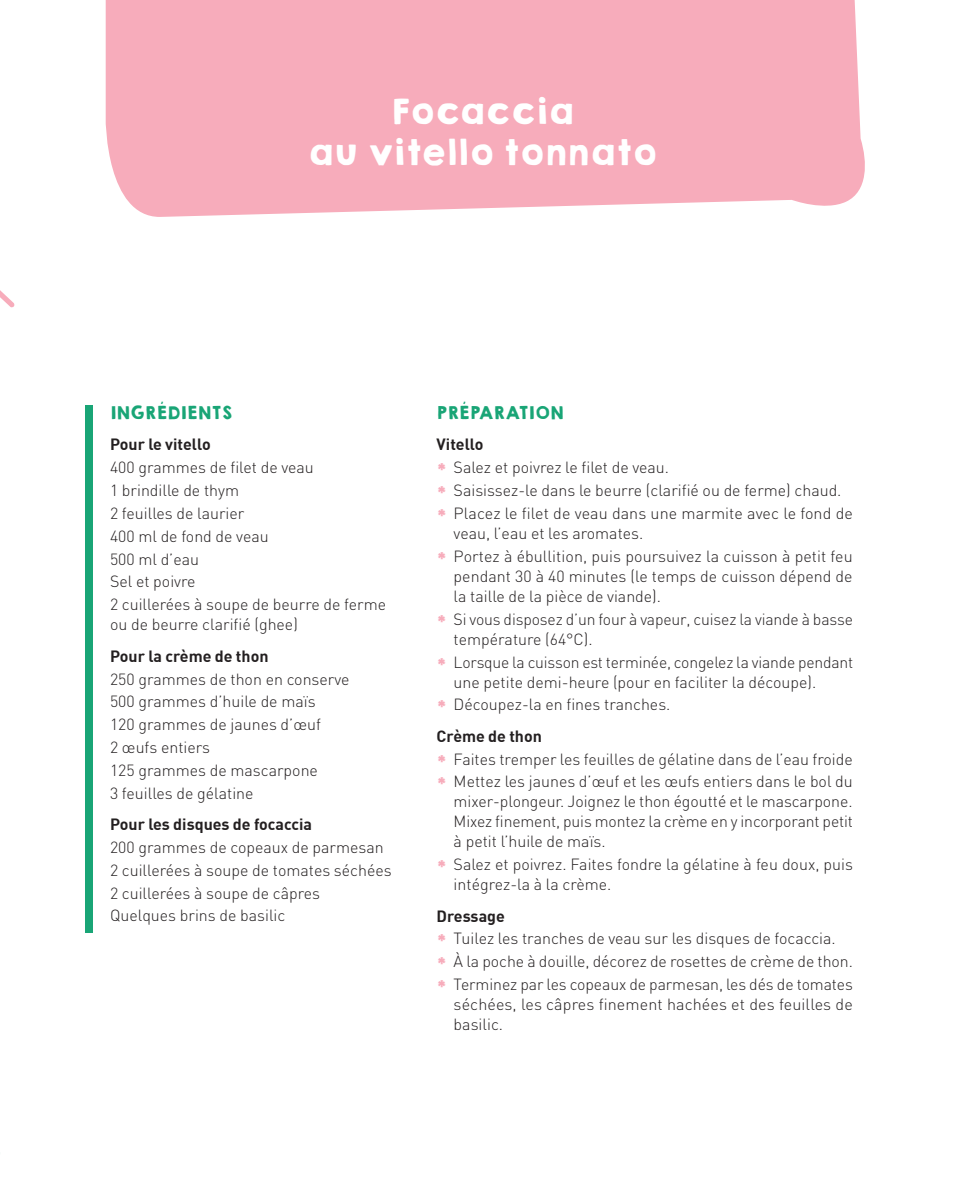
<style>
.page{position:relative;width:964px;height:1191px;background:#fff}
.page>*{position:absolute;margin:0;border:0;box-sizing:border-box;transform-origin:0 0}
.TEXTE{font:32px "KGHAPPY Solid";color:#fff}
.TEXTE-2{font:300 16px/20px "DIN";color:#231f20}
.TEXTE-3{font:700 16px "DIN";color:#231f20}
.TEXTE-4{font:16px "KGHAPPY Solid";letter-spacing:.01em;color:#19a576}
.s1{font-family:"KGHAPPY Solid";font-weight:400;color:#f7acbb}
</style>
<div class="page">
<div style="left:106px;top:0;width:759px;height:217px;background:#f7acbb"></div>
<div style="left:85px;top:405px;width:8px;height:528px;background:#19a576"></div>
<svg style="left:0;top:290px;width:15px;height:18px"></svg>
<p class="TEXTE" style="left:391px;top:86px;width:184px">Focaccia</p>
<p class="TEXTE" style="left:307px;top:128px;width:351px">au vitello tonnato</p>
<p class="TEXTE-4" style="left:110px;top:400px;width:124px">INGRÉDIENTS</p>
<p class="TEXTE-3" style="left:110px;top:434px;width:102px">Pour le vitello</p>
<p class="TEXTE-2" style="left:110px;top:457px;width:205px">400 grammes de filet de veau</p>
<p class="TEXTE-2" style="left:110px;top:480px;width:131px">1 brindille de thym</p>
<p class="TEXTE-2" style="left:110px;top:503px;width:136px">2 feuilles de laurier</p>
<p class="TEXTE-2" style="left:110px;top:526px;width:160px">400 ml de fond de veau</p>
<p class="TEXTE-2" style="left:110px;top:549px;width:91px">500 ml d’eau</p>
<p class="TEXTE-2" style="left:110px;top:571px;width:87px">Sel et poivre</p>
<p class="TEXTE-2" style="left:110px;top:594px;width:278px">2 cuillerées à soupe de beurre de ferme ou de beurre clarifié (ghee)</p>
<p class="TEXTE-3" style="left:110px;top:645px;width:160px">Pour la crème de thon</p>
<p class="TEXTE-2" style="left:110px;top:668px;width:241px">250 grammes de thon en conserve</p>
<p class="TEXTE-2" style="left:110px;top:691px;width:207px">500 grammes d’huile de maïs</p>
<p class="TEXTE-2" style="left:110px;top:714px;width:212px">120 grammes de jaunes d’œuf</p>
<p class="TEXTE-2" style="left:110px;top:737px;width:102px">2 œufs entiers</p>
<p class="TEXTE-2" style="left:110px;top:760px;width:209px">125 grammes de mascarpone</p>
<p class="TEXTE-2" style="left:110px;top:783px;width:145px">3 feuilles de gélatine</p>
<p class="TEXTE-3" style="left:110px;top:814px;width:204px">Pour les disques de focaccia</p>
<p class="TEXTE-2" style="left:110px;top:837px;width:275px">200 grammes de copeaux de parmesan</p>
<p class="TEXTE-2" style="left:110px;top:860px;width:283px">2 cuillerées à soupe de tomates séchées</p>
<p class="TEXTE-2" style="left:110px;top:882px;width:212px">2 cuillerées à soupe de câpres</p>
<p class="TEXTE-2" style="left:110px;top:905px;width:177px">Quelques brins de basilic</p>
<p class="TEXTE-4" style="left:437px;top:400px;width:128px">PRÉPARATION</p>
<p class="TEXTE-3" style="left:437px;top:434px;width:48px">Vitello</p>
<p class="TEXTE-2" style="left:437px;top:457px;width:234px"><span class="s1">*</span> Salez et poivrez le filet de veau.</p>
<p class="TEXTE-2" style="left:437px;top:480px;width:406px"><span class="s1">*</span> Saisissez-le dans le beurre (clarifié ou de ferme) chaud.</p>
<p class="TEXTE-2" style="left:454px;top:503px;width:401px;text-indent:-17px"><span class="s1">*</span> Placez le filet de veau dans une marmite avec le fond de veau, l’eau et les aromates.</p>
<p class="TEXTE-2" style="left:454px;top:546px;width:401px;text-align:justify;text-indent:-17px"><span class="s1">*</span> Portez à ébullition, puis poursuivez la cuisson à petit feu pendant 30 à 40 minutes (le temps de cuisson dépend de la taille de la pièce de viande).</p>
<p class="TEXTE-2" style="left:454px;top:609px;width:401px;text-indent:-17px"><span class="s1">*</span> Si vous disposez d’un four à vapeur, cuisez la viande à basse température (64°C).</p>
<p class="TEXTE-2" style="left:454px;top:651px;width:401px;text-indent:-17px"><span class="s1">*</span> Lorsque la cuisson est terminée, congelez la viande pendant une petite demi-heure (pour en faciliter la découpe).</p>
<p class="TEXTE-2" style="left:437px;top:694px;width:235px"><span class="s1">*</span> Découpez-la en fines tranches.</p>
<p class="TEXTE-3" style="left:437px;top:725px;width:107px">Crème de thon</p>
<p class="TEXTE-2" style="left:437px;top:748px;width:418px"><span class="s1">*</span> Faites tremper les feuilles de gélatine dans de l’eau froide</p>
<p class="TEXTE-2" style="left:454px;top:771px;width:401px;text-align:justify;text-indent:-17px"><span class="s1">*</span> Mettez les jaunes d’œuf et les œufs entiers dans le bol du mixer-plongeur. Joignez le thon égoutté et le mascarpone.<br>Mixez finement, puis montez la crème en y incorporant petit à petit l’huile de maïs.</p>
<p class="TEXTE-2" style="left:454px;top:854px;width:401px;text-indent:-17px"><span class="s1">*</span> Salez et poivrez. Faites fondre la gélatine à feu doux, puis intégrez-la à la crème.</p>
<p class="TEXTE-3" style="left:437px;top:905px;width:70px">Dressage</p>
<p class="TEXTE-2" style="left:437px;top:928px;width:401px"><span class="s1">*</span> Tuilez les tranches de veau sur les disques de focaccia.</p>
<p class="TEXTE-2" style="left:437px;top:951px;width:418px"><span class="s1">*</span> À la poche à douille, décorez de rosettes de crème de thon.</p>
<p class="TEXTE-2" style="left:454px;top:974px;width:401px;text-align:justify;text-indent:-17px"><span class="s1">*</span> Terminez par les copeaux de parmesan, les dés de tomates séchées, les câpres finement hachées et des feuilles de basilic.</p>
</div>
